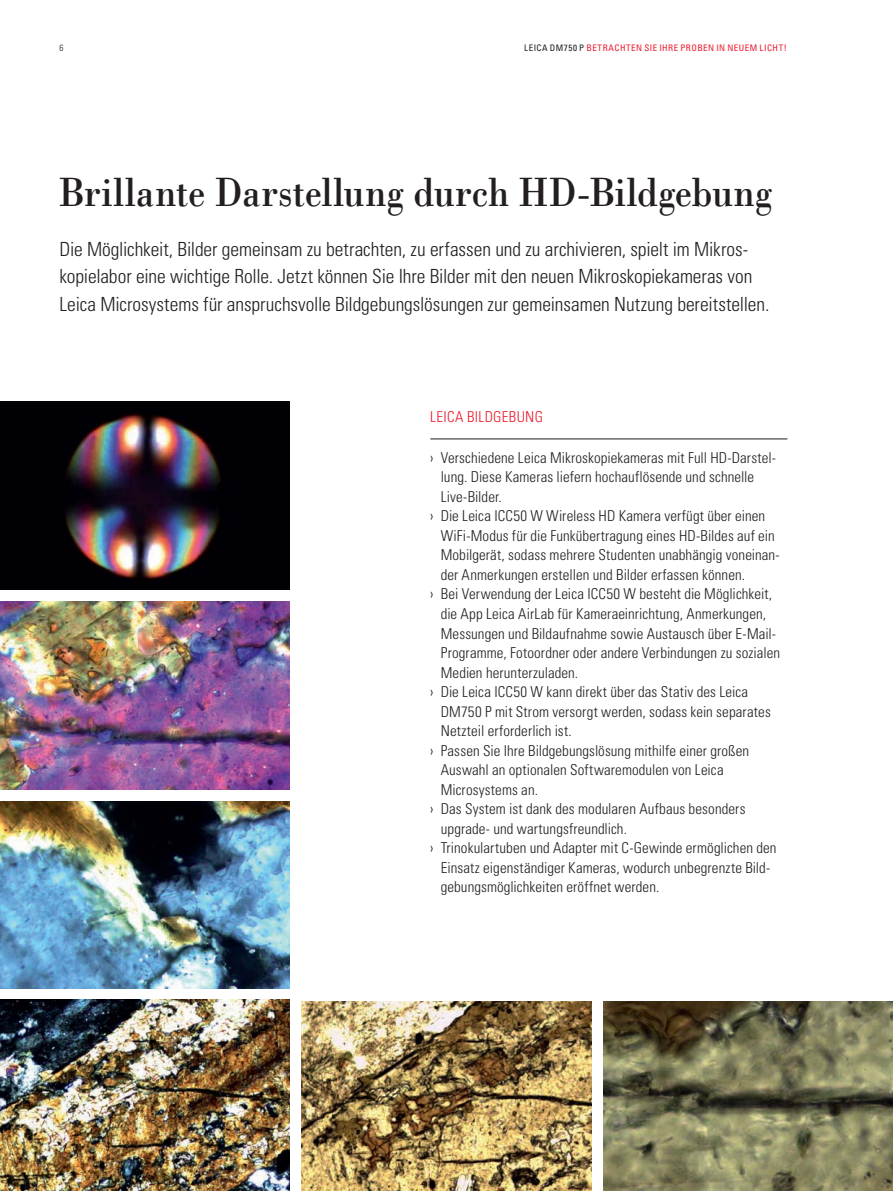
<style>
.page{position:relative;width:893px;height:1191px;background:#fff}
.page>*{position:absolute;margin:0;border:0;box-sizing:border-box;transform-origin:0 0}
.t1{font:42px "Leicana";letter-spacing:.005em;color:#231f20}
.t2{font:300 condensed 19.5px/27px "Univers LT Std";letter-spacing:-.005em;color:#231f20}
.t3{font:300 condensed 15px "Univers LT Std";letter-spacing:.005em;color:#231f20}
.t4{font:300 condensed 15px "Univers LT Std";letter-spacing:.02em;color:#ed1b2e}
.t5{font:condensed 9px "Univers LT Std";letter-spacing:.055em;color:#ed1b2e}
.t6{font:300 condensed 9px "Univers LT Std";color:#231f20}
.s1{color:#231f20}
</style>
<div class="page">
<img style="left:0;top:402px;width:289px;height:187px">
<img style="left:0;top:602px;width:289px;height:187px">
<img style="left:0;top:999px;width:289px;height:192px">
<img style="left:0;top:801px;width:289px;height:188px">
<img style="left:302px;top:1001px;width:289px;height:190px">
<img style="left:604px;top:1001px;width:289px;height:190px">
<hr style="left:430px;top:438px;width:357px;height:1px;background:#231f20">
<p class="t6" style="left:60px;top:44px;width:5px">6</p>
<p class="t5" style="left:524px;top:44px;width:264px"><span class="s1">LEICA DM750 P</span> BETRACHTEN SIE IHRE PROBEN IN NEUEM LICHT!</p>
<h1 class="t1" style="left:60px;top:167px;width:714px">Brillante Darstellung durch HD-Bildgebung</h1>
<p class="t2" style="left:60px;top:237px;width:711px">Die Möglichkeit, Bilder gemeinsam zu betrachten, zu erfassen und zu archivieren, spielt im Mikros&shy;kopielabor eine wichtige Rolle. Jetzt können Sie Ihre Bilder mit den neuen Mikroskopiekameras von<br>Leica Microsystems für anspruchsvolle Bildgebungslösungen zur gemeinsamen Nutzung bereitstellen.</p>
<p class="t4" style="left:430px;top:411px;width:114px">LEICA BILDGEBUNG</p>
<p class="t3" style="left:430px;top:451px;width:347px">› Verschiedene Leica Mikroskopiekameras mit Full HD-Darstel-</p>
<p class="t3" style="left:441px;top:471px;width:315px">lung. Diese Kameras liefern hochauflösende und schnelle</p>
<p class="t3" style="left:441px;top:490px;width:63px">Live-Bilder.</p>
<p class="t3" style="left:430px;top:510px;width:336px">› Die Leica ICC50 W Wireless HD Kamera verfügt über einen</p>
<p class="t3" style="left:441px;top:529px;width:336px">WiFi-Modus für die Funkübertragung eines HD-Bildes auf ein</p>
<p class="t3" style="left:441px;top:549px;width:340px">Mobilgerät, sodass mehrere Studenten unabhängig voneinan-</p>
<p class="t3" style="left:441px;top:568px;width:306px">der Anmerkungen erstellen und Bilder erfassen können.</p>
<p class="t3" style="left:430px;top:588px;width:343px">› Bei Verwendung der Leica ICC50 W besteht die Möglichkeit,</p>
<p class="t3" style="left:441px;top:607px;width:327px">die App Leica AirLab für Kameraeinrichtung, Anmerkungen,</p>
<p class="t3" style="left:441px;top:627px;width:337px">Messungen und Bildaufnahme sowie Austausch über E-Mail-</p>
<p class="t3" style="left:441px;top:646px;width:341px">Programme, Fotoordner oder andere Verbindungen zu sozialen</p>
<p class="t3" style="left:441px;top:666px;width:139px">Medien herunterzuladen.</p>
<p class="t3" style="left:430px;top:685px;width:319px">› Die Leica ICC50 W kann direkt über das Stativ des Leica</p>
<p class="t3" style="left:441px;top:705px;width:332px">DM750 P mit Strom versorgt werden, sodass kein separates</p>
<p class="t3" style="left:441px;top:724px;width:132px">Netzteil erforderlich ist.</p>
<p class="t3" style="left:430px;top:744px;width:320px">› Passen Sie Ihre Bildgebungslösung mithilfe einer großen</p>
<p class="t3" style="left:441px;top:763px;width:284px">Auswahl an optionalen Softwaremodulen von Leica</p>
<p class="t3" style="left:441px;top:783px;width:99px">Microsystems an.</p>
<p class="t3" style="left:430px;top:802px;width:317px">› Das System ist dank des modularen Aufbaus besonders</p>
<p class="t3" style="left:441px;top:822px;width:188px">upgrade- und wartungsfreundlich.</p>
<p class="t3" style="left:430px;top:841px;width:348px">› Trinokulartuben und Adapter mit C-Gewinde ermöglichen den</p>
<p class="t3" style="left:441px;top:861px;width:331px">Einsatz eigenständiger Kameras, wodurch unbegrenzte Bild-</p>
<p class="t3" style="left:441px;top:880px;width:220px">gebungsmöglichkeiten eröffnet werden.</p>
</div>
